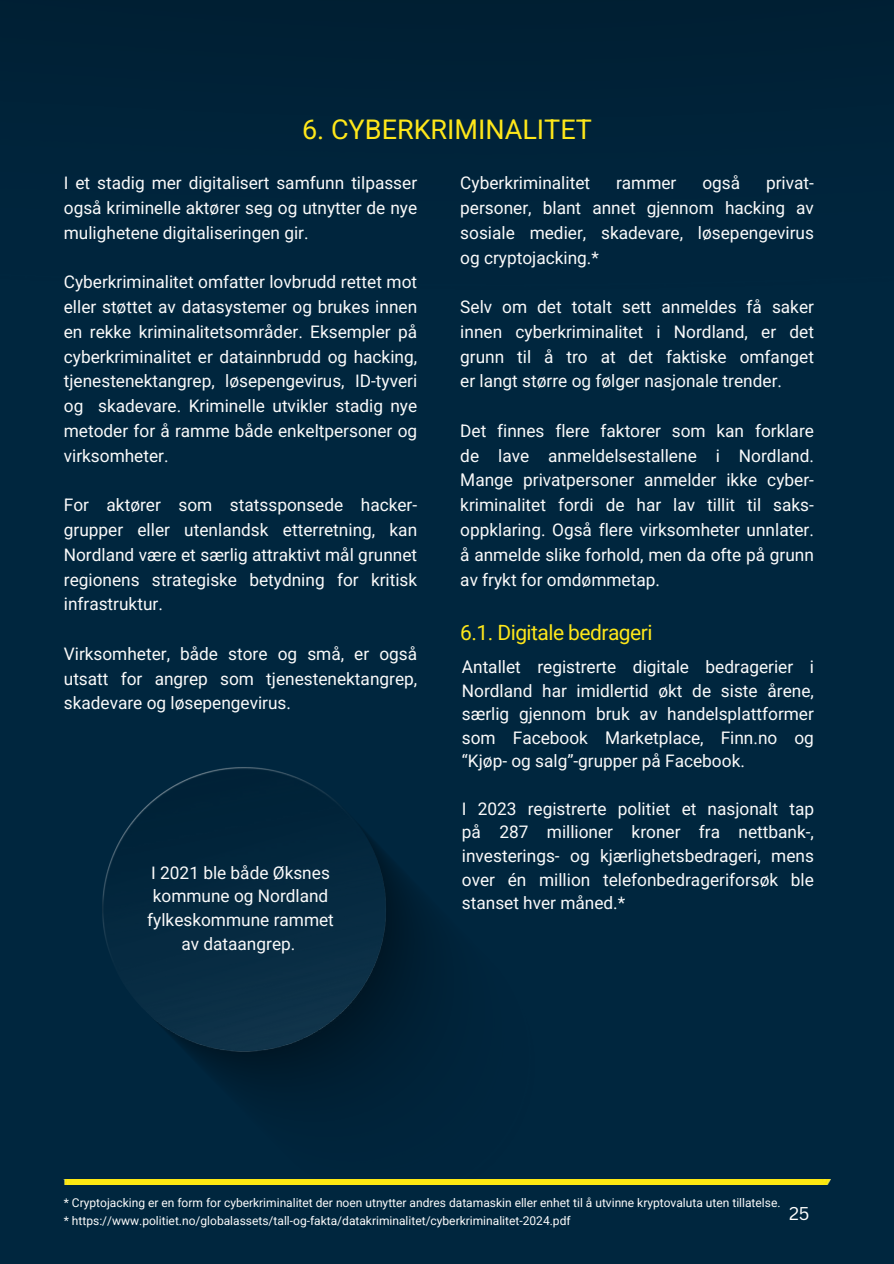
<style>
.page{position:relative;width:894px;height:1264px;background:#fff}
.page>*{position:absolute;margin:0;border:0;box-sizing:border-box;transform-origin:0 0}
.t1{font:27px "Roboto";color:#fee71a}
.t2{font:21px "Roboto";letter-spacing:-.025em;color:#fee71a}
.t3{font:18px "Canva Sans";color:#fffffe}
.t4{font:17.25px/24.8px "Roboto";color:#fafafa;text-align:justify}
.t5{font:12px "Roboto";color:#fafafa}
</style>
<div class="page">
<div style="left:0;top:0;width:893px;height:1263px;background:#00263e"></div>
<img style="left:102px;top:767px;width:323px;height:325px">
<div style="left:64px;top:1179px;width:766px;height:5px;background:#fee812"></div>
<h3 class="t1" style="left:302px;top:114px;width:291px">6. CYBERKRIMINALITET</h3>
<p class="t4" style="left:64px;top:171px;width:355px">I et stadig mer digitalisert samfunn tilpasser også kriminelle aktører seg og utnytter de nye mulighetene digitaliseringen gir.</p>
<h1 class="t4" style="left:64px;top:270px;width:355px">Cyberkriminalitet omfatter lovbrudd rettet mot eller støttet av datasystemer og brukes innen en rekke kriminalitetsområder. Eksempler på cyberkriminalitet er datainnbrudd og hacking, tjenestenektangrep, løsepengevirus, ID-tyveri og skadevare. Kriminelle utvikler stadig nye metoder for å ramme både enkeltpersoner og virksomheter.</h1>
<h3 class="t4" style="left:64px;top:493px;width:355px">For aktører som statssponsede hacker&shy;grupper eller utenlandsk etterretning, kan Nordland være et særlig attraktivt mål grunnet regionens strategiske betydning for kritisk infrastruktur.</h3>
<h3 class="t4" style="left:64px;top:641px;width:355px">Virksomheter, både store og små, er også utsatt for angrep som tjenestenektangrep, skadevare og løsepengevirus.</h3>
<h3 class="t4" style="left:147px;top:861px;width:188px;line-height:23.7px;text-align:center">I 2021 ble både Øksnes kommune og Nordland fylkeskommune rammet av dataangrep.</h3>
<h3 class="t4" style="left:460px;top:171px;width:131px">Cyberkriminalitet</h3>
<h3 class="t4" style="left:616px;top:171px;width:62px">rammer</h3>
<h3 class="t4" style="left:702px;top:171px;width:39px">også</h3>
<h3 class="t4" style="left:460px;top:171px;width:355px;text-indent:306px">privat&shy;personer, blant annet gjennom hacking av sosiale medier, skadevare, løsepengevirus og cryptojacking.*</h3>
<h2 class="t4" style="left:460px;top:295px;width:355px">Selv om det totalt sett anmeldes få saker innen cyberkriminalitet i Nordland, er det grunn til å tro at det faktiske omfanget er langt større og følger nasjonale trender.</h2>
<p class="t4" style="left:460px;top:418px;width:355px">Det finnes flere faktorer som kan forklare de lave anmeldelsestallene i Nordland.<br>Mange privatpersoner anmelder ikke cyber&shy;kriminalitet fordi de har lav tillit til saks&shy;oppklaring. Også flere virksomheter unnlater. å anmelde slike forhold, men da ofte på grunn av frykt for omdømmetap.</p>
<h3 class="t2" style="left:460px;top:620px;width:194px">6.1. Digitale bedrageri</h3>
<h3 class="t4" style="left:462px;top:655px;width:353px;line-height:23.7px">Antallet registrerte digitale bedragerier i Nordland har imidlertid økt de siste årene, særlig gjennom bruk av handelsplattformer som Facebook Marketplace, Finn.no og “Kjøp- og salg”-grupper på Facebook.</h3>
<p class="t4" style="left:462px;top:797px;width:353px;line-height:23.7px">I 2023 registrerte politiet et nasjonalt tap på 287 millioner kroner fra nettbank-, investerings- og kjærlighetsbedrageri, mens over én million telefonbedrageriforsøk ble stanset hver måned.*</p>
<h3 class="t5" style="left:64px;top:1195px;width:718px">* Cryptojacking er en form for cyberkriminalitet der noen utnytter andres datamaskin eller enhet til å utvinne kryptovaluta uten tillatelse.</h3>
<h3 class="t5" style="left:64px;top:1213px;width:508px">* https://www.politiet.no/globalassets/tall-og-fakta/datakriminalitet/cyberkriminalitet-2024.pdf</h3>
<h3 class="t3" style="left:788px;top:1200px;width:22px">25</h3>
</div>
